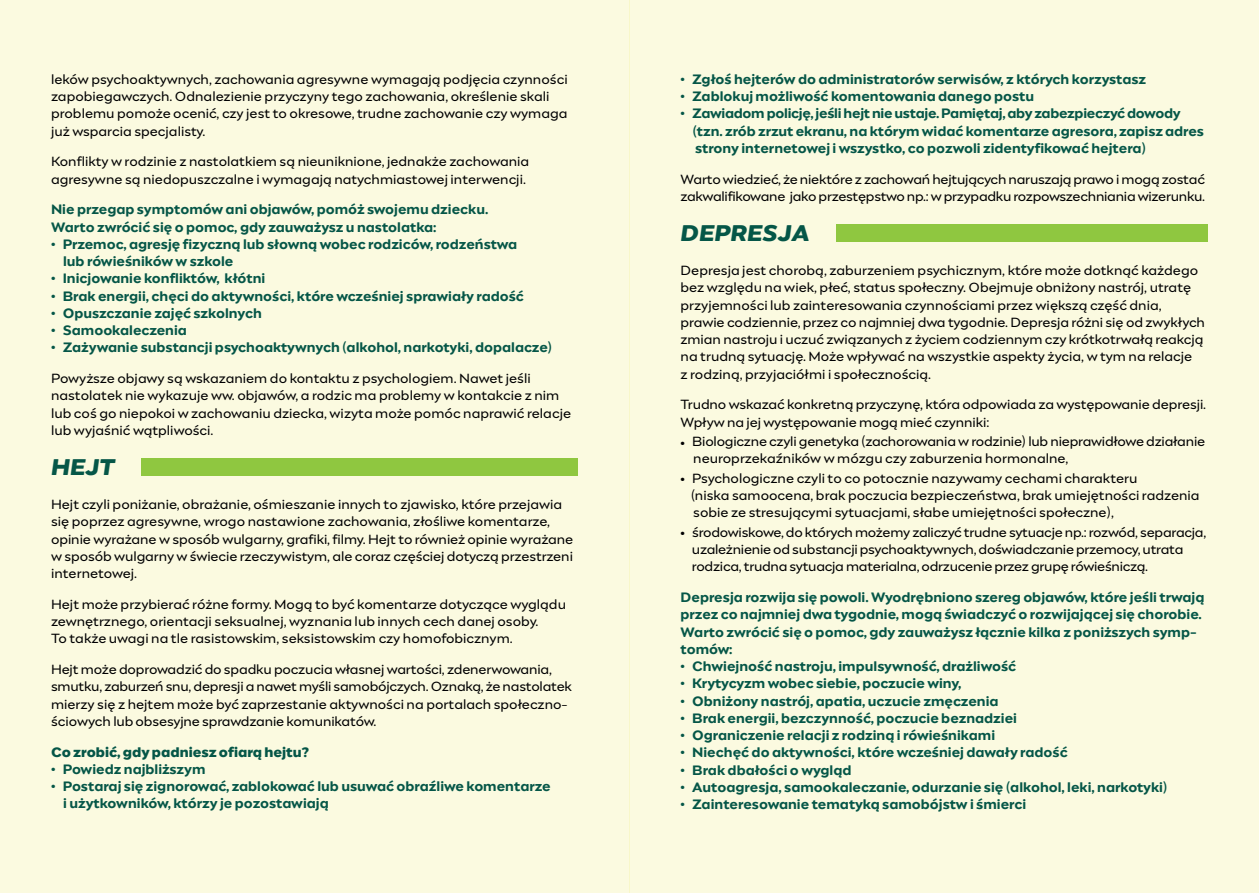
<style>
.page{position:relative;width:1259px;height:893px;background:#fff}
.page>*{position:absolute;margin:0;border:0;box-sizing:border-box;transform-origin:0 0}
.t1{font:italic 900 22.5px "Engram Warsaw";color:#055647}
.t2{font:13.5px/17.2px "Engram Warsaw";letter-spacing:-.005em;color:#000001}
.t3{font:700 13.5px/17.2px "Engram Warsaw";color:#055647}
.t4{font:900 13.5px "Engram Warsaw";color:#055647}
.s1{font-weight:700}
</style>
<div class="page">
<div style="left:0;top:0;width:629px;height:893px;background:#fbfae0"></div>
<div style="left:629px;top:0;width:630px;height:893px;background:#fbfae0"></div>
<div style="left:836px;top:224px;width:371px;height:17px;background:#8fc740"></div>
<div style="left:141px;top:458px;width:437px;height:17px;background:#8fc740"></div>
<p class="t2" style="left:51px;top:70px;width:518px">leków psychoaktywnych, zachowania agresywne wymagają podjęcia czynności zapobiegawczych. Odnalezienie przyczyny tego zachowania, określenie skali problemu pomoże ocenić, czy jest to okresowe, trudne zachowanie czy wymaga już wsparcia specjalisty.</p>
<p class="t2" style="left:51px;top:153px;width:480px">Konflikty w rodzinie z nastolatkiem są nieuniknione, jednakże zachowania agresywne są niedopuszczalne i wymagają natychmiastowej interwencji.</p>
<p class="t3" style="left:51px;top:201px;width:439px">Nie przegap symptomów ani objawów, pomóż swojemu dziecku.<br>Warto zwrócić się o pomoc, gdy zauważysz u nastolatka:</p>
<p class="t3" style="left:63px;top:235px;width:455px;text-indent:-12px">• Przemoc, agresję fizyczną lub słowną wobec rodziców, rodzeństwa lub rówieśników w szkole</p>
<p class="t3" style="left:51px;top:270px;width:216px">• Inicjowanie konfliktów, kłótni</p>
<p class="t3" style="left:51px;top:287px;width:474px">• Brak energii, chęci do aktywności, które wcześniej sprawiały radość</p>
<p class="t3" style="left:51px;top:304px;width:212px">• Opuszczanie zajęć szkolnych</p>
<p class="t3" style="left:51px;top:322px;width:137px">• Samookaleczenia</p>
<p class="t3" style="left:51px;top:339px;width:503px">• Zażywanie substancji psychoaktywnych (alkohol, narkotyki, dopalacze)</p>
<p class="t2" style="left:51px;top:369px;width:521px">Powyższe objawy są wskazaniem do kontaktu z psychologiem. Nawet jeśli nastolatek nie wykazuje ww. objawów, a rodzic ma problemy w kontakcie z nim lub coś go niepokoi w zachowaniu dziecka, wizyta może pomóc naprawić relacje lub wyjaśnić wątpliwości.</p>
<h1 class="t1" style="left:51px;top:451px;width:65px">HEJT</h1>
<p class="t2" style="left:51px;top:495px;width:524px">Hejt czyli poniżanie, obrażanie, ośmieszanie innych to zjawisko, które przejawia się poprzez agresywne, wrogo nastawione zachowania, złośliwe komentarze, opinie wyrażane w sposób wulgarny, grafiki, filmy. Hejt to również opinie wyrażane w sposób wulgarny w świecie rzeczywistym, ale coraz częściej dotyczą przestrzeni internetowej.</p>
<p class="t2" style="left:51px;top:595px;width:516px">Hejt może przybierać różne formy. Mogą to być komentarze dotyczące wyglądu zewnętrznego, orientacji seksualnej, wyznania lub innych cech danej osoby.<br>To także uwagi na tle rasistowskim, seksistowskim czy homofobicznym.</p>
<p class="t2" style="left:51px;top:660px;width:522px">Hejt może doprowadzić do spadku poczucia własnej wartości, zdenerwowania, smutku, zaburzeń snu, depresji a nawet myśli samobójczych. Oznaką, że nastolatek mierzy się z hejtem może być zaprzestanie aktywności na portalach społeczno&shy;ściowych lub obsesyjne sprawdzanie komunikatów.</p>
<p class="t4" style="left:51px;top:743px;width:259px">Co zrobić, gdy padniesz ofiarą hejtu?</p>
<p class="t3" style="left:51px;top:760px;width:156px">• Powiedz najbliższym</p>
<p class="t3" style="left:63px;top:778px;width:489px;text-indent:-12px">• Postaraj się zignorować, zablokować lub usuwać obraźliwe komentarze i użytkowników, którzy je pozostawiają</p>
<p class="t3" style="left:680px;top:70px;width:467px">• Zgłoś hejterów do administratorów serwisów, z których korzystasz</p>
<p class="t3" style="left:680px;top:88px;width:355px">• Zablokuj możliwość komentowania danego postu</p>
<p class="t3" style="left:692px;top:105px;width:513px;text-indent:-12px">• Zawiadom policję, jeśli hejt nie ustaje. Pamiętaj, aby zabezpieczyć dowody (tzn. zrób zrzut ekranu, na którym widać komentarze agresora, zapisz adres strony internetowej i wszystko, co pozwoli zidentyfikować hejtera)</p>
<p class="t2" style="left:680px;top:170px;width:526px">Warto wiedzieć, że niektóre z zachowań hejtujących naruszają prawo i mogą zostać zakwalifikowane jako przestępstwo np.: w przypadku rozpowszechniania wizerunku.</p>
<h1 class="t1" style="left:680px;top:217px;width:131px">DEPRESJA</h1>
<p class="t2" style="left:680px;top:261px;width:526px">Depresja jest chorobą, zaburzeniem psychicznym, które może dotknąć każdego bez względu na wiek, płeć, status społeczny. Obejmuje obniżony nastrój, utratę przyjemności lub zainteresowania czynnościami przez większą część dnia, prawie codziennie, przez co najmniej dwa tygodnie. Depresja różni się od zwykłych zmian nastroju i uczuć związanych z życiem codziennym czy krótkotrwałą reakcją na trudną sytuację. Może wpływać na wszystkie aspekty życia, w tym na relacje<br>z rodziną, przyjaciółmi i społecznością.</p>
<p class="t2" style="left:680px;top:396px;width:527px">Trudno wskazać konkretną przyczynę, która odpowiada za występowanie depresji.<br>Wpływ na jej występowanie mogą mieć czynniki:</p>
<p class="t2" style="left:693px;top:432px;width:513px;text-indent:-13px"><span class="s1">•</span> Biologiczne czyli genetyka (zachorowania w rodzinie) lub nieprawidłowe działanie neuroprzekaźników w mózgu czy zaburzenia hormonalne,</p>
<p class="t2" style="left:690px;top:469px;width:510px;text-indent:-10px"><span class="s1">•</span> Psychologiczne czyli to co potocznie nazywamy cechami charakteru<br>(niska samoocena, brak poczucia bezpieczeństwa, brak umiejętności radzenia sobie ze stresującymi sytuacjami, słabe umiejętności społeczne),</p>
<p class="t2" style="left:692px;top:523px;width:516px;text-indent:-11px"><span class="s1">•</span> środowiskowe, do których możemy zaliczyć trudne sytuacje np.: rozwód, separacja, uzależnienie od substancji psychoaktywnych, doświadczanie przemocy, utrata rodzica, trudna sytuacja materialna, odrzucenie przez grupę rówieśniczą.</p>
<p class="t3" style="left:680px;top:589px;width:525px">Depresja rozwija się powoli. Wyodrębniono szereg objawów, które jeśli trwają przez co najmniej dwa tygodnie, mogą świadczyć o rozwijającej się chorobie.<br>Warto zwrócić się o pomoc, gdy zauważysz łącznie kilka z poniższych symp&shy;tomów:</p>
<p class="t3" style="left:680px;top:658px;width:337px">• Chwiejność nastroju, impulsywność, drażliwość</p>
<p class="t3" style="left:680px;top:675px;width:282px">• Krytycyzm wobec siebie, poczucie winy,</p>
<p class="t3" style="left:680px;top:692px;width:319px">• Obniżony nastrój, apatia, uczucie zmęczenia</p>
<p class="t3" style="left:680px;top:709px;width:338px">• Brak energii, bezczynność, poczucie beznadziei</p>
<p class="t3" style="left:680px;top:727px;width:316px">• Ograniczenie relacji z rodziną i rówieśnikami</p>
<p class="t3" style="left:680px;top:744px;width:389px">• Niechęć do aktywności, które wcześniej dawały radość</p>
<p class="t3" style="left:680px;top:761px;width:172px">• Brak dbałości o wygląd</p>
<p class="t3" style="left:680px;top:778px;width:488px">• Autoagresja, samookaleczanie, odurzanie się (alkohol, leki, narkotyki)</p>
<p class="t3" style="left:680px;top:796px;width:347px">• Zainteresowanie tematyką samobójstw i śmierci</p>
</div>
